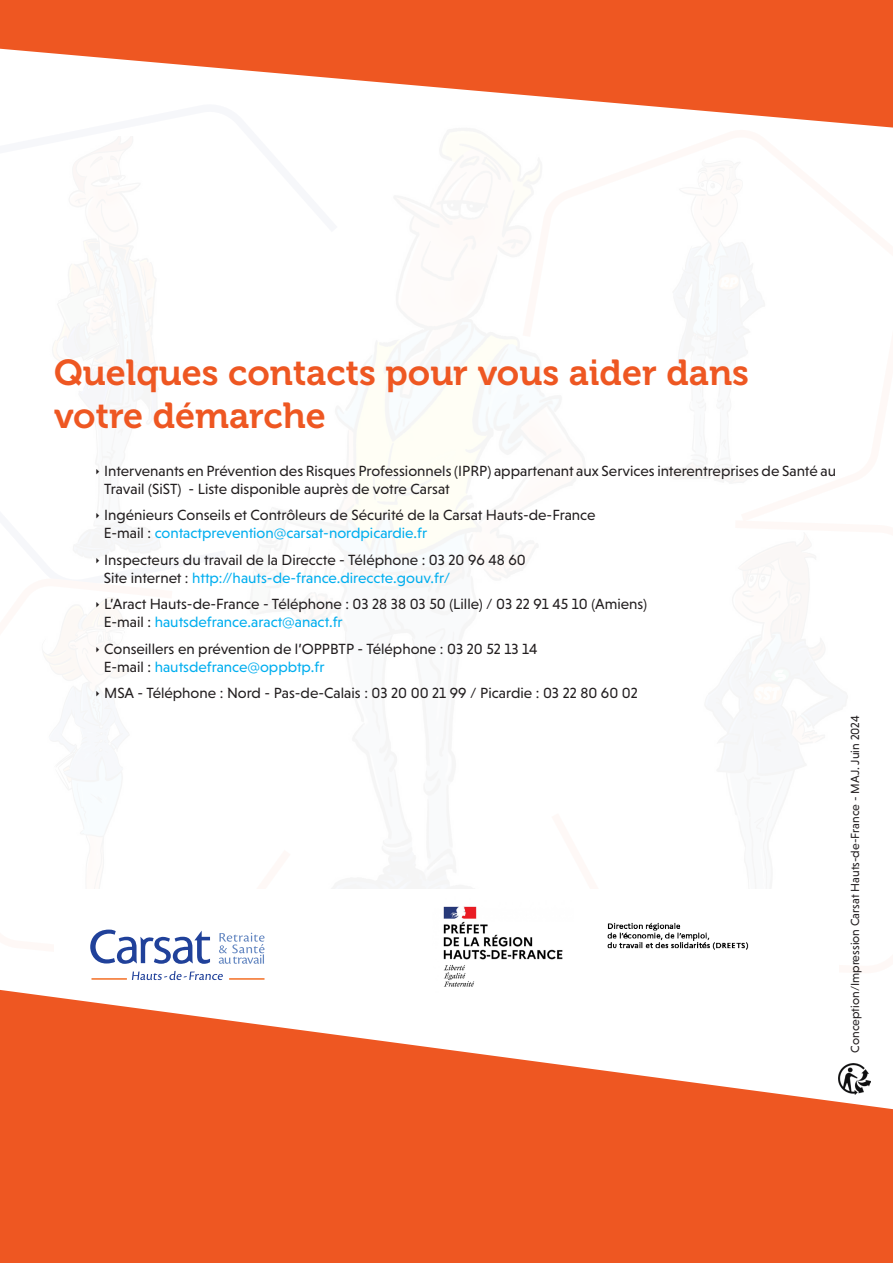
<style>
.page{position:relative;width:893px;height:1263px;background:#fff}
.page>*{position:absolute;margin:0;border:0;box-sizing:border-box;transform-origin:0 0}
.t1{font:36px/43.2px "Museo 700";color:#ee5722}
.t2{font:15px/18px "Niveau Grotesk";color:#231f20}
.t3{font:15px "Niveau Grotesk";color:#00aeef}
.t4{font:12px "Niveau Grotesk";color:#231f20}
.s1{color:#231f20}
</style>
<div class="page">
<svg style="left:0;top:0;width:893px;height:128px;fill:#ee5722"></svg>
<img style="left:607px;top:922px;width:142px;height:28px">
<svg style="left:219px;top:933px;width:46px;height:31px"></svg>
<hr style="left:91px;top:978px;width:36px;height:2px;background:#f36c21">
<hr style="left:229px;top:978px;width:36px;height:2px;background:#f36c21">
<svg style="left:90px;top:929px;width:120px;height:35px"></svg>
<svg style="left:132px;top:971px;width:91px;height:9px"></svg>
<svg style="left:0;top:990px;width:893px;height:273px;fill:#ee5722"></svg>
<img style="left:839px;top:1064px;width:32px;height:31px">
<img style="left:433px;top:906px;width:141px;height:91px">
<p class="t1" style="left:54px;top:351px;width:696px">Quelques contacts pour vous aider dans votre démarche</p>
<p class="t2" style="left:104px;top:462px;width:733px">Intervenants en Prévention des Risques Professionnels (IPRP) appartenant aux Services interentreprises de Santé au<br>Travail (SiST) - Liste disponible auprès de votre Carsat</p>
<p class="t2" style="left:104px;top:506px;width:493px">Ingénieurs Conseils et Contrôleurs de Sécurité de la Carsat Hauts-de-France</p>
<p class="t3" style="left:104px;top:525px;width:325px"><span class="s1">E-mail :</span> contactprevention@carsat-nordpicardie.fr</p>
<p class="t2" style="left:104px;top:551px;width:423px">Inspecteurs du travail de la Direccte - Téléphone : 03 20 96 48 60</p>
<p class="t3" style="left:104px;top:569px;width:348px"><span class="s1">Site internet :</span> http://hauts-de-france.direccte.gouv.fr/</p>
<p class="t2" style="left:104px;top:595px;width:544px">L’Aract Hauts-de-France - Téléphone : 03 28 38 03 50 (Lille) / 03 22 91 45 10 (Amiens)</p>
<p class="t3" style="left:104px;top:614px;width:241px"><span class="s1">E-mail :</span> hautsdefrance.aract@anact.fr</p>
<p class="t2" style="left:104px;top:640px;width:435px">Conseillers en prévention de l’OPPBTP - Téléphone : 03 20 52 13 14</p>
<p class="t3" style="left:104px;top:658px;width:222px"><span class="s1">E-mail :</span> hautsdefrance@oppbtp.fr</p>
<p class="t2" style="left:104px;top:684px;width:535px">MSA - Téléphone : Nord - Pas-de-Calais : 03 20 00 21 99 / Picardie : 03 22 80 60 02</p>
<p class="t4" style="left:848px;top:1052px;width:339px;rotate:-90deg">Conception/Impression Carsat Hauts-de-France - MAJ. Juin 2024</p>
</div>
